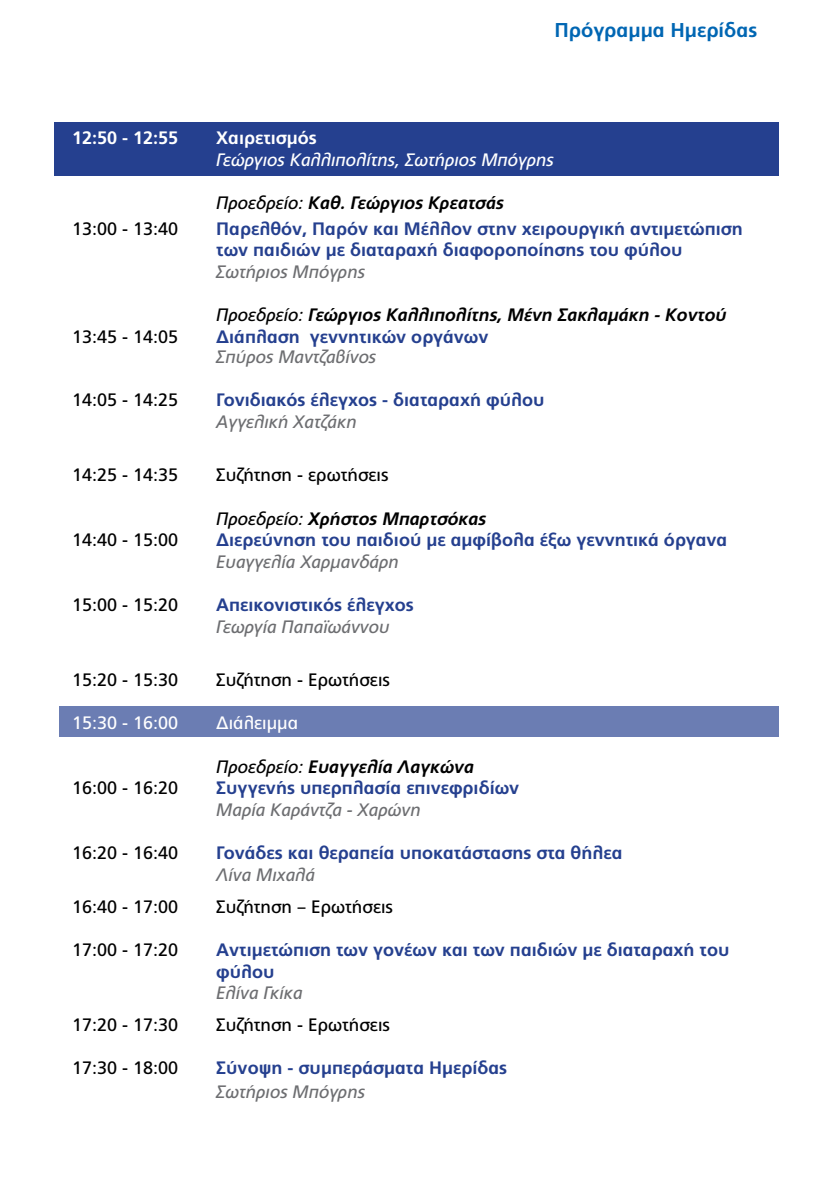
<style>
.page{position:relative;width:840px;height:1191px;background:#fff}
.page>*{position:absolute;margin:0;border:0;box-sizing:border-box;transform-origin:0 0}
.t1{font:700 20px "PF Catalog";color:#0066b3}
.t2{font:700 18px/21.6px "PF Catalog";color:#25408f}
.t3{font:18px "PF Catalog";color:#000}
.t4{font:italic 18px "PF Catalog";color:#6d6e71}
.t5{font:italic 700 18px "PF Catalog";color:#000}
.t6{font:italic 18px "PF Catalog";color:#fff}
.t7{font:700 18px "PF Catalog";color:#fff}
.t8{font:18px "PF Catalog";color:#fff}
.s1{font-weight:400}
</style>
<div class="page">
<div style="left:59px;top:706px;width:719px;height:30px;background:#6b7db3"></div>
<div style="left:54px;top:122px;width:724px;height:54px;background:#25408f"></div>
<p class="t1" style="left:554px;top:18px;width:204px">Πρόγραμμα Ημερίδας</p>
<p class="t7" style="left:72px;top:127px;width:108px">12:50 - 12:55</p>
<p class="t7" style="left:216px;top:127px;width:102px">Χαιρετισμός</p>
<p class="t6" style="left:216px;top:149px;width:339px">Γεώργιος Καλλιπολίτης, Σωτήριος Μπόγρης</p>
<p class="t5" style="left:216px;top:192px;width:289px"><span class="s1">Προεδρείο:</span> Καθ. Γεώργιος Κρεατσάς</p>
<p class="t3" style="left:72px;top:218px;width:108px">13:00 - 13:40</p>
<p class="t2" style="left:216px;top:218px;width:528px">Παρελθόν, Παρόν και Μέλλον στην χειρουργική αντιμετώπιση των παιδιών με διαταραχή διαφοροποίησης του φύλου</p>
<p class="t4" style="left:216px;top:261px;width:150px">Σωτήριος Μπόγρης</p>
<p class="t5" style="left:216px;top:304px;width:511px"><span class="s1">Προεδρείο:</span> Γεώργιος Καλλιπολίτης, Μένη Σακλαμάκη - Κοντού</p>
<p class="t3" style="left:72px;top:326px;width:108px">13:45 - 14:05</p>
<p class="t2" style="left:216px;top:326px;width:273px">Διάπλαση γεννητικών οργάνων</p>
<p class="t4" style="left:216px;top:346px;width:161px">Σπύρος Μαντζαβίνος</p>
<p class="t3" style="left:72px;top:389px;width:108px">14:05 - 14:25</p>
<p class="t2" style="left:216px;top:389px;width:329px">Γονιδιακός έλεγχος - διαταραχή φύλου</p>
<p class="t4" style="left:216px;top:411px;width:142px">Αγγελική Χατζάκη</p>
<p class="t3" style="left:72px;top:465px;width:108px">14:25 - 14:35</p>
<p class="t3" style="left:216px;top:465px;width:174px">Συζήτηση - ερωτήσεις</p>
<p class="t5" style="left:216px;top:508px;width:271px"><span class="s1">Προεδρείο:</span> Χρήστος Μπαρτσόκας</p>
<p class="t3" style="left:72px;top:529px;width:108px">14:40 - 15:00</p>
<p class="t2" style="left:216px;top:529px;width:512px">Διερεύνηση του παιδιού με αμφίβολα έξω γεννητικά όργανα</p>
<p class="t4" style="left:216px;top:551px;width:184px">Ευαγγελία Χαρμανδάρη</p>
<p class="t3" style="left:72px;top:594px;width:108px">15:00 - 15:20</p>
<p class="t2" style="left:216px;top:594px;width:199px">Απεικονιστικός έλεγχος</p>
<p class="t4" style="left:216px;top:616px;width:175px">Γεωργία Παπαϊωάννου</p>
<p class="t3" style="left:72px;top:669px;width:108px">15:20 - 15:30</p>
<p class="t3" style="left:216px;top:669px;width:175px">Συζήτηση - Ερωτήσεις</p>
<p class="t8" style="left:72px;top:713px;width:108px">15:30 - 16:00</p>
<p class="t8" style="left:216px;top:713px;width:83px">Διάλειμμα</p>
<p class="t5" style="left:216px;top:756px;width:259px"><span class="s1">Προεδρείο:</span> Ευαγγελία Λαγκώνα</p>
<p class="t3" style="left:72px;top:777px;width:108px">16:00 - 16:20</p>
<p class="t2" style="left:216px;top:777px;width:304px">Συγγενής υπερπλασία επινεφριδίων</p>
<p class="t4" style="left:216px;top:799px;width:206px">Μαρία Καράντζα - Χaρώνη</p>
<p class="t3" style="left:72px;top:842px;width:108px">16:20 - 16:40</p>
<p class="t2" style="left:216px;top:842px;width:407px">Γονάδες και θεραπεία υποκατάστασης στα θήλεα</p>
<p class="t4" style="left:216px;top:864px;width:100px">Λίνα Μιχαλά</p>
<p class="t3" style="left:72px;top:896px;width:108px">16:40 - 17:00</p>
<p class="t3" style="left:216px;top:896px;width:178px">Συζήτηση – Ερωτήσεις</p>
<p class="t3" style="left:72px;top:939px;width:108px">17:00 - 17:20</p>
<p class="t2" style="left:216px;top:939px;width:514px">Αντιμετώπιση των γονέων και των παιδιών με διαταραχή του φύλου</p>
<p class="t4" style="left:216px;top:982px;width:88px">Ελίνα Γκίκα</p>
<p class="t3" style="left:72px;top:1014px;width:108px">17:20 - 17:30</p>
<p class="t3" style="left:216px;top:1014px;width:175px">Συζήτηση - Ερωτήσεις</p>
<p class="t3" style="left:72px;top:1057px;width:108px">17:30 - 18:00</p>
<p class="t2" style="left:216px;top:1057px;width:292px">Σύνοψη - συμπεράσματα Ημερίδας</p>
<p class="t4" style="left:216px;top:1081px;width:150px">Σωτήριος Μπόγρης</p>
</div>
